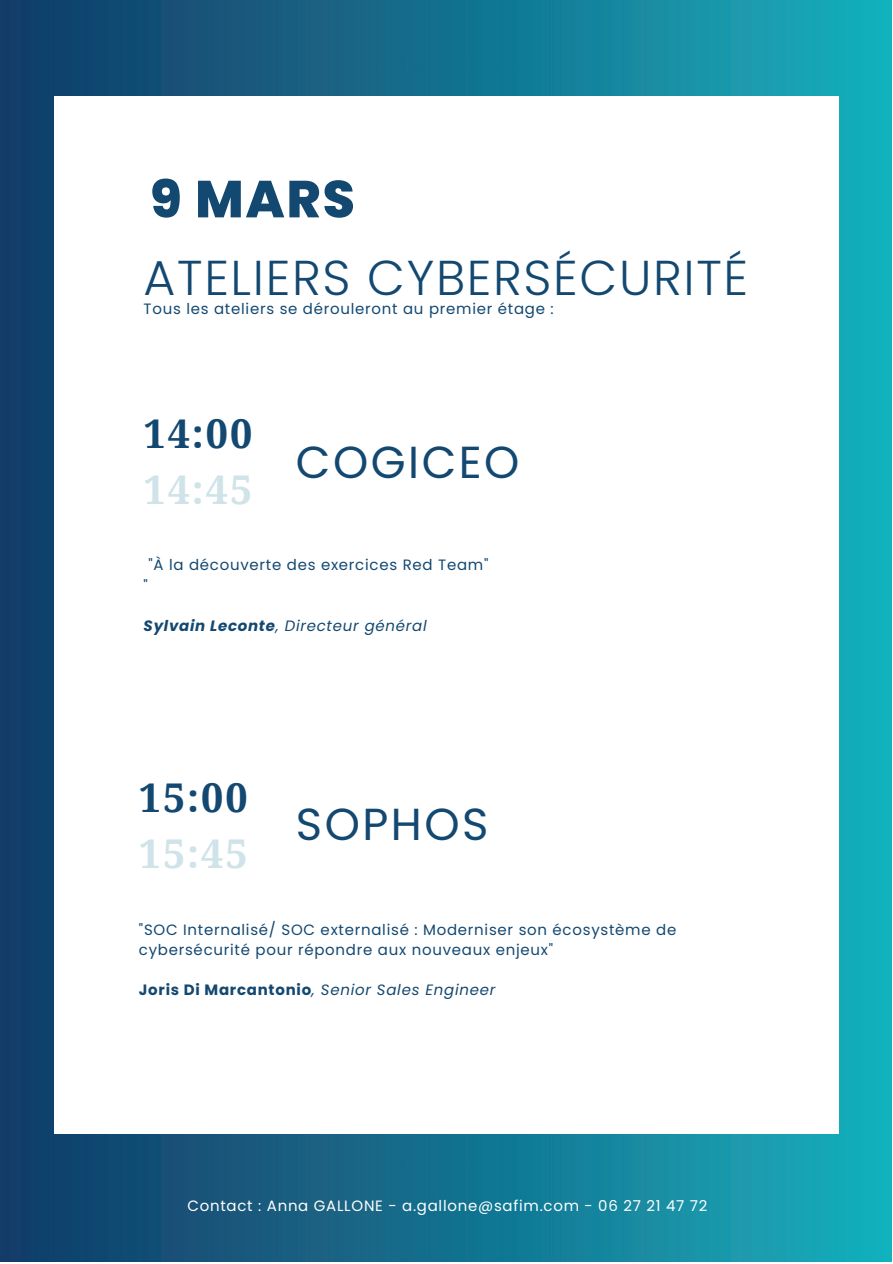
<style>
.page{position:relative;width:893px;height:1264px;background:#fff}
.page>*{position:absolute;margin:0;border:0;box-sizing:border-box;transform-origin:0 0}
.t1{font:800 51.9px "Poppins";color:#134871}
.t2{font:300 48.9px "Poppins";letter-spacing:.035em;color:#134871}
.t3{font:44.85px "Poppins";letter-spacing:.055em;color:#134871}
.t4{font:700 39.6px "Droid Serif";letter-spacing:.05em;color:#134871}
.t5{font:700 39.6px "Droid Serif";letter-spacing:.05em;color:#cfe3e8}
.t6{font:15px/20.2px "Poppins";letter-spacing:.05em;color:#134871}
.t7{font:italic 15px "Poppins";letter-spacing:.05em;color:#134871}
.t8{font:15px "Poppins";letter-spacing:.05em;color:#fff}
.s1{font-weight:700}
.s2{font-weight:700;font-style:normal}
</style>
<div class="page">
<img style="left:0;top:165px;width:891px;height:540px">
<img style="left:0;top:0;width:891px;height:67px">
<img style="left:0;top:67px;width:891px;height:98px">
<img style="left:0;top:705px;width:891px;height:366px">
<img style="left:0;top:1071px;width:891px;height:190px">
<div style="left:54px;top:97px;width:786px;height:1036px;background:#fff"></div>
<h1 class="t1" style="left:150px;top:163px;width:206px">9 MARS</h1>
<h2 class="t2" style="left:144px;top:243px;width:606px">ATELIERS CYBERSÉCURITÉ</h2>
<p class="t6" style="left:144px;top:298px;width:411px">Tous les ateliers se dérouleront au premier étage :</p>
<h3 class="t4" style="left:144px;top:411px;width:110px">14:00</h3>
<h3 class="t5" style="left:144px;top:467px;width:110px">14:45</h3>
<h3 class="t3" style="left:296px;top:430px;width:225px">COGICEO</h3>
<p class="t6" style="left:148px;top:555px;width:341px">"À la découverte des exercices Red Team"</p>
<p class="t6" style="left:144px;top:575px;width:6px">"</p>
<p class="t7" style="left:144px;top:615px;width:284px"><span class="s1">Sylvain Leconte</span>, Directeur général</p>
<h3 class="t4" style="left:139px;top:775px;width:110px">15:00</h3>
<h3 class="t5" style="left:139px;top:831px;width:110px">15:45</h3>
<h3 class="t3" style="left:296px;top:793px;width:194px">SOPHOS</h3>
<p class="t6" style="left:139px;top:919px;width:539px">"SOC Internalisé/ SOC externalisé : Moderniser son écosystème de cybersécurité pour répondre aux nouveaux enjeux"</p>
<p class="t7" style="left:139px;top:979px;width:358px"><span class="s2">Joris Di Marcantonio</span>, Senior Sales Engineer</p>
<p class="t8" style="left:187px;top:1195px;width:521px">Contact : Anna GALLONE - a.gallone@safim.com - 06 27 21 47 72</p>
</div>
